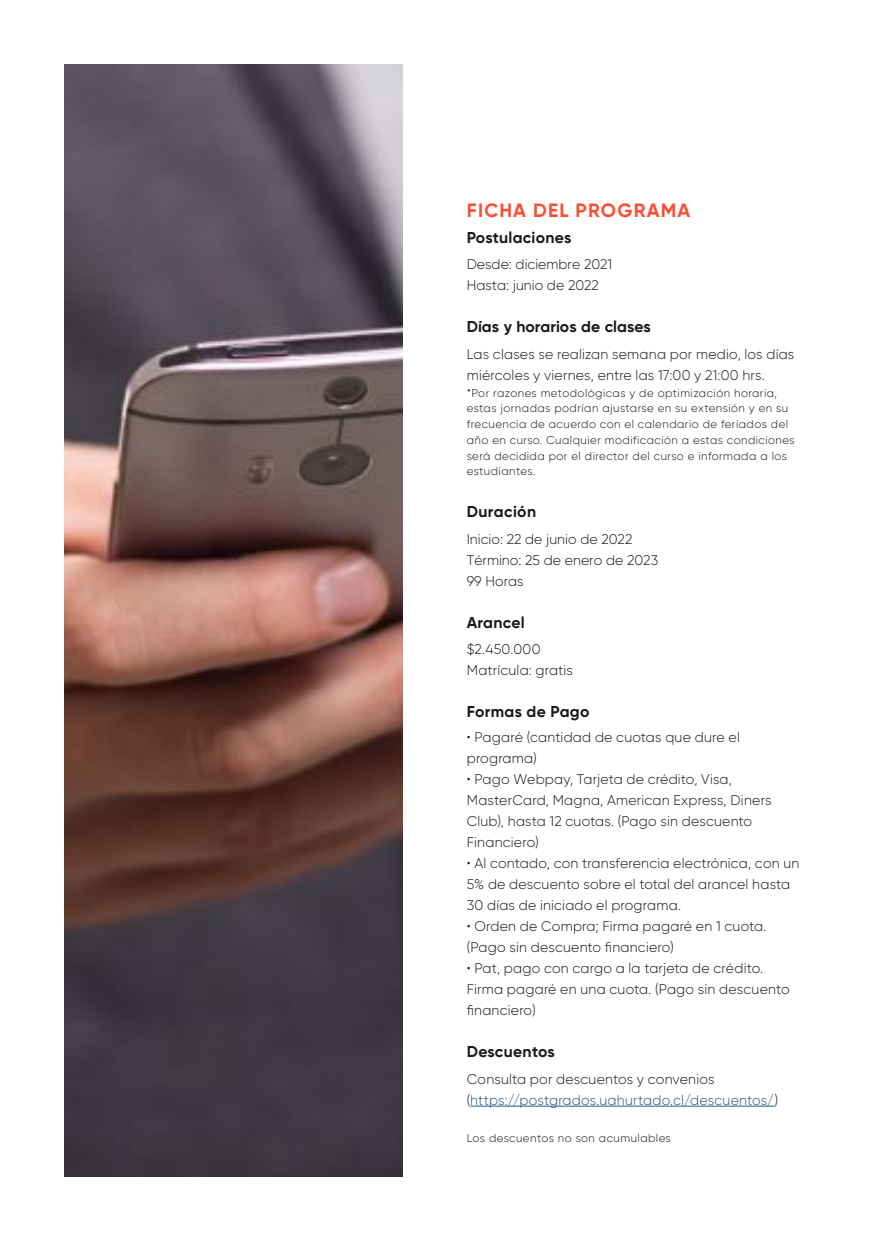
<style>
.page{position:relative;width:869px;height:1241px;background:#fff}
.page>*{position:absolute;margin:0;border:0;box-sizing:border-box;transform-origin:0 0}
.t1{font:700 19.25px "Gilroy";letter-spacing:.06em;color:#fb4f35}
.t2{font:700 15.75px "Gilroy";letter-spacing:.02em;color:#1a1a1a}
.t3{font:700 15.75px "Gilroy";color:#1a1a1a}
.t4{font:300 14px/21px "Gilroy";letter-spacing:.015em;color:#1a1a1a}
.t5{font:300 14px/21px "Gilroy";letter-spacing:.015em;color:#24568b}
.t6{font:300 11.38px/15.8px "Gilroy";letter-spacing:.04em;color:#1a1a1a}
.s1{color:#1a1a1a}
</style>
<div class="page">
<hr style="left:470px;top:1105px;width:304px;height:1px;background:#24568b">
<img style="left:64px;top:64px;width:338px;height:1112px">
<h1 class="t1" style="left:466px;top:198px;width:225px">FICHA DEL PROGRAMA</h1>
<p class="t2" style="left:466px;top:228px;width:106px">Postulaciones</p>
<p class="t4" style="left:466px;top:254px;width:147px">Desde: diciembre 2021<br>Hasta: junio de 2022</p>
<p class="t3" style="left:466px;top:317px;width:185px">Días y horarios de clases</p>
<p class="t4" style="left:466px;top:343px;width:329px">Las clases se realizan semana por medio, los días miércoles y viernes, entre las 17:00 y 21:00 hrs.</p>
<p class="t6" style="left:466px;top:384px;width:329px">*Por razones metodológicas y de optimización horaria, estas jornadas podrían ajustarse en su extensión y en su frecuencia de acuerdo con el calendario de feriados del año en curso. Cualquier modificación a estas condiciones será decidida por el director del curso e informada a los estudiantes.</p>
<p class="t2" style="left:466px;top:502px;width:71px">Duración</p>
<p class="t4" style="left:466px;top:528px;width:193px">Inicio: 22 de junio de 2022<br>Término: 25 de enero de 2023<br>99 Horas</p>
<p class="t2" style="left:466px;top:612px;width:59px">Arancel</p>
<p class="t4" style="left:466px;top:638px;width:108px">$2.450.000<br>Matrícula: gratis</p>
<p class="t2" style="left:466px;top:701px;width:124px">Formas de Pago</p>
<p class="t4" style="left:466px;top:726px;width:274px">• Pagaré (cantidad de cuotas que dure el programa)</p>
<p class="t4" style="left:466px;top:768px;width:306px">• Pago Webpay, Tarjeta de crédito, Visa, MasterCard, Magna, American Express, Diners Club), hasta 12 cuotas. (Pago sin descuento Financiero)</p>
<p class="t4" style="left:466px;top:852px;width:334px">• Al contado, con transferencia electrónica, con un<br>5% de descuento sobre el total del arancel hasta<br>30 días de iniciado el programa.</p>
<p class="t4" style="left:466px;top:915px;width:301px">• Orden de Compra; Firma pagaré en 1 cuota. (Pago sin descuento financiero)</p>
<p class="t4" style="left:466px;top:957px;width:324px">• Pat, pago con cargo a la tarjeta de crédito.<br>Firma pagaré en una cuota. (Pago sin descuento financiero)</p>
<p class="t2" style="left:466px;top:1041px;width:90px">Descuentos</p>
<p class="t5" style="left:466px;top:1067px;width:313px"><span class="s1">Consulta por descuentos y convenios (</span>https://postgrados.uahurtado.cl/descuentos/<span class="s1">)</span></p>
<p class="t6" style="left:466px;top:1129px;width:205px">Los descuentos no son acumulables</p>
</div>
